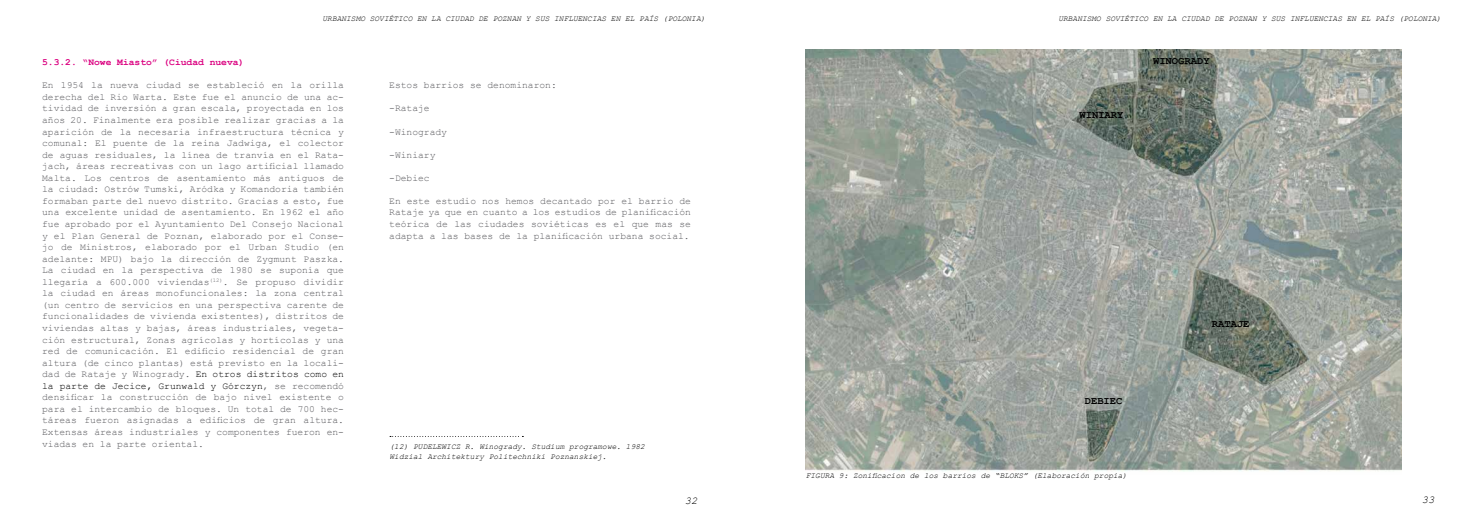
<style>
.page{position:relative;width:1474px;height:521px;background:#fff}
.page>*{position:absolute;margin:0;border:0;box-sizing:border-box;transform-origin:0 0}
.t1{font:700 10.5px "Courier New";color:#000}
.t2{font:italic 10.5px "Courier New";color:#000}
.t3{font:9.62px/11.5px "Courier New";color:#5b5b5f;text-align:justify}
.t4{font:700 9.62px "Courier New";color:#db0080}
.t5{font:italic 7.88px/9.5px "Courier New";color:#000}
.s1{color:#000}
</style>
<div class="page">
<img style="left:805px;top:49px;width:596px;height:423px">
<svg style="left:390px;top:436px;width:133px;height:1px"></svg>
<p class="t5" style="left:322px;top:14px;width:384px">URBANISMO SOVIÉTICO EN LA CIUDAD DE POZNAN Y SUS INFLUENCIAS EN EL PAÍS (POLONIA)</p>
<p class="t5" style="left:1058px;top:14px;width:384px">URBANISMO SOVIÉTICO EN LA CIUDAD DE POZNAN Y SUS INFLUENCIAS EN EL PAÍS (POLONIA)</p>
<p class="t4" style="left:42px;top:56px;width:204px">5.3.2. “Nowe Miasto” (Ciudad nueva)</p>
<p class="t3" style="left:42px;top:79px;width:303px">En 1954 la nueva ciudad se estableció en la orilla derecha del Rio Warta. Este fue el anuncio de una ac&shy;tividad de inversión a gran escala, proyectada en los años 20. Finalmente era posible realizar gracias a la aparición de la necesaria infraestructura técnica y comunal: El puente de la reina Jadwiga, el colector de aguas residuales, la línea de tranvía en el Rata&shy;jach, áreas recreativas con un lago artificial llamado Malta. Los centros de asentamiento más antiguos de la ciudad: Ostrów Tumski, Aródka y Komandoria también formaban parte del nuevo distrito. Gracias a esto, fue una excelente unidad de asentamiento. En 1962 el año fue aprobado por el Ayuntamiento Del Consejo Nacional y el Plan General de Poznan, elaborado por el Conse&shy;jo de Ministros, elaborado por el Urban Studio (en adelante: MPU) bajo la dirección de Zygmunt Paszka.<br>La ciudad en la perspectiva de 1980 se suponía que llegaría a 600.000 viviendas<sup>(12)</sup>. Se propuso dividir la ciudad en áreas monofuncionales: la zona central (un centro de servicios en una perspectiva carente de funcionalidades de vivienda existentes), distritos de viviendas altas y bajas, áreas industriales, vegeta&shy;ción estructural, Zonas agrícolas y hortícolas y una red de comunicación. El edificio residencial de gran altura (de cinco plantas) está previsto en la locali&shy;dad de Rataje y Winogrady. <span class="s1">En otros distritos como en la parte de Jecice, Grunwald y Górczyn</span>, se recomendó densificar la construcción de bajo nivel existente o para el intercambio de bloques. Un total de 700 hec&shy;táreas fueron asignadas a edificios de gran altura.<br>Extensas áreas industriales y componentes fueron en&shy;viadas en la parte oriental.</p>
<p class="t3" style="left:389px;top:79px;width:169px">Estos barrios se denominaron:</p>
<p class="t3" style="left:389px;top:102px;width:42px">-Rataje</p>
<p class="t3" style="left:389px;top:125px;width:59px">-Winogrady</p>
<p class="t3" style="left:389px;top:149px;width:48px">-Winiary</p>
<p class="t3" style="left:389px;top:172px;width:42px">-Debiec</p>
<p class="t3" style="left:389px;top:195px;width:303px">En este estudio nos hemos decantado por el barrio de Rataje ya que en cuanto a los estudios de planificación teórica de las ciudades soviéticas es el que mas se adapta a las bases de la planificación urbana social.</p>
<p class="t5" style="left:389px;top:442px;width:257px">(12) PUDELEWICZ R. Winogrady. Studium programowe. 1982<br>Widzial Architektury Politechniki Poznanskiej.</p>
<p class="t1" style="left:1079px;top:109px;width:46px">WINIARY</p>
<p class="t1" style="left:1153px;top:54px;width:58px">WINOGRADY</p>
<p class="t1" style="left:1084px;top:394px;width:39px">DEBIEC</p>
<p class="t5" style="left:805px;top:471px;width:323px">FIGURA 9: Zonificacion de los barrios de “BLOKS” (Elaboración propia)</p>
<p class="t1" style="left:1211px;top:317px;width:39px">RATAJE</p>
<p class="t2" style="left:684px;top:493px;width:14px">32</p>
<p class="t2" style="left:1421px;top:492px;width:14px">33</p>
</div>
